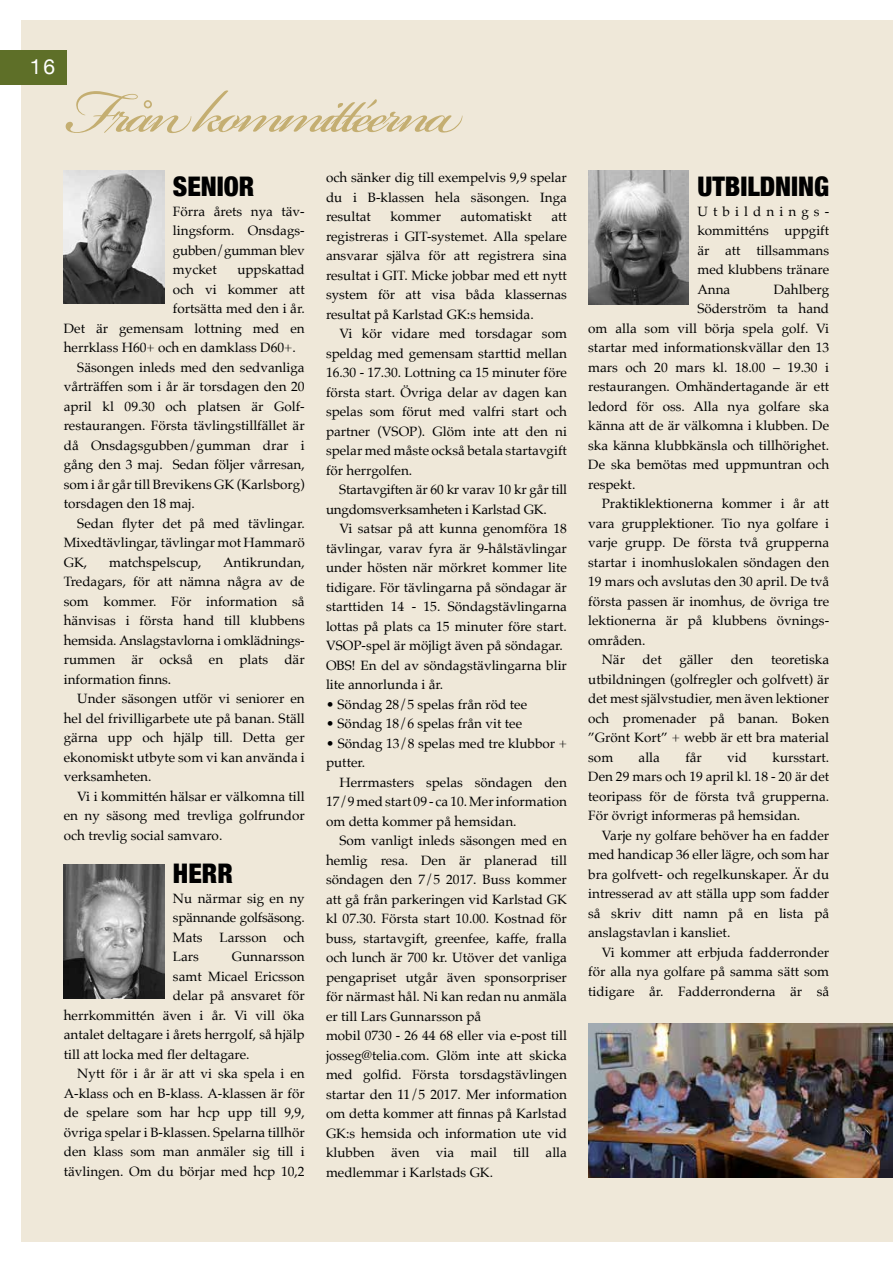
<style>
.page{position:relative;width:893px;height:1263px;background:#fff}
.page>*{position:absolute;margin:0;border:0;box-sizing:border-box;transform-origin:0 0}
.t1{font:93px "Bickham Script Pro";letter-spacing:-.05em;color:#c4ae71}
.t2{font:900 condensed 27px "Helvetica Neue";color:#000}
.t3{font:21px "Helvetica Neue";color:#fff}
.t4{font:13.5px/19.5px "Palatino";color:#000;text-align:justify}
.t5{font:13.5px/19.5px "Palatino";letter-spacing:-.02em;color:#000}
</style>
<div class="page">
<div style="left:21px;top:20px;width:872px;height:1222px;background:#efe8d9"></div>
<div style="left:0;top:51px;width:67px;height:34px;background:#5e6f28"></div>
<img style="left:588px;top:170px;width:101px;height:134px">
<img style="left:64px;top:170px;width:100px;height:134px">
<img style="left:64px;top:864px;width:100px;height:134px">
<img style="left:588px;top:1023px;width:305px;height:155px">
<h3 class="t3" style="left:30px;top:52px;width:27px">16</h3>
<h1 class="t1" style="left:64px;top:45px;width:399px">Från kommittéerna</h1>
<p class="t4" style="left:326px;top:168px;width:242px">och sänker dig till exempelvis 9,9 spelar du i B-klassen hela säsongen. Inga resultat</p>
<h2 class="t2" style="left:173px;top:164px;width:83px">SENIOR</h2>
<p class="t4" style="left:173px;top:201px;width:133px">Förra årets nya täv&shy;lingsform. Onsdags&shy;gubben/gumman blev mycket</p>
<p class="t4" style="left:390px;top:207px;width:52px">kommer</p>
<p class="t4" style="left:461px;top:207px;width:73px">automatiskt</p>
<p class="t4" style="left:326px;top:207px;width:242px;text-indent:225px">att registreras i GIT-systemet. Alla spelare ansvarar själva för att registrera sina resultat i GIT. Micke jobbar med ett nytt system för att visa båda klassernas resultat på Karlstad GK:s hemsida.</p>
<p class="t4" style="left:326px;top:324px;width:242px;text-indent:14px">Vi kör vidare med torsdagar som speldag med gemensam starttid mellan 16.30 - 17.30. Lottning ca 15 minuter före första start. Övriga delar av dagen kan spelas som förut med valfri start och partner (VSOP). Glöm inte att den ni spelar med måste också betala startavgift för herrgolfen.</p>
<p class="t5" style="left:326px;top:480px;width:242px;text-indent:13px">Startavgiften är 60 kr varav 10 kr går till ungdomsverksamheten i Karlstad GK.</p>
<p class="t4" style="left:326px;top:519px;width:242px;text-align:left;text-indent:14px">Vi satsar på att kunna genomföra 18 tävlingar, varav fyra är 9-hålstävlingar under hösten när mörkret kommer lite tidigare. För tävlingarna på söndagar är starttiden 14 - 15. Söndagstävlingarna lottas på plats ca 15 minuter före start.<br>VSOP-spel är möjligt även på söndagar.<br>OBS! En del av söndagstävlingarna blir lite annorlunda i år.</p>
<p class="t4" style="left:326px;top:694px;width:203px">• Söndag 28/5 spelas från röd tee</p>
<p class="t4" style="left:326px;top:714px;width:198px">• Söndag 18/6 spelas från vit tee</p>
<p class="t4" style="left:326px;top:733px;width:242px">• Söndag 13/8 spelas med tre klubbor + putter.</p>
<p class="t4" style="left:326px;top:772px;width:242px;text-indent:14px">Herrmasters spelas söndagen den 17/9 med start 09 - ca 10. Mer information om detta kommer på hemsidan.</p>
<p class="t4" style="left:326px;top:831px;width:242px;text-align:left;text-indent:14px">Som vanligt inleds säsongen med en hemlig resa. Den är planerad till söndagen den 7/5 2017. Buss kommer att gå från parkeringen vid Karlstad GK kl 07.30. Första start 10.00. Kostnad för buss, startavgift, greenfee, kaffe, fralla och lunch är 700 kr. Utöver det vanliga pengapriset utgår även sponsorpriser för närmast hål. Ni kan redan nu anmäla er till Lars Gunnarsson på<br>mobil 0730 - 26 44 68 eller via e-post till josseg@telia.com. Glöm inte att skicka med golfid. Första torsdagstävlingen startar den 11/5 2017. Mer information om detta kommer att finnas på Karlstad GK:s hemsida och information ute vid klubben även via mail till alla medlemmar i Karlstads GK.</p>
<p class="t4" style="left:237px;top:260px;width:69px">uppskattad</p>
<p class="t4" style="left:173px;top:279px;width:133px">och vi kommer att</p>
<p class="t4" style="left:173px;top:299px;width:133px">fortsätta med den i år.</p>
<p class="t4" style="left:64px;top:318px;width:242px">Det är gemensam lottning med en</p>
<p class="t4" style="left:64px;top:338px;width:234px">herrklass H60+ och en damklass D60+.</p>
<p class="t4" style="left:77px;top:357px;width:229px">Säsongen inleds med den sedvanliga</p>
<p class="t4" style="left:64px;top:377px;width:242px">vårträffen som i år är torsdagen den 20</p>
<p class="t4" style="left:64px;top:396px;width:242px">april kl 09.30 och platsen är Golf-</p>
<p class="t4" style="left:64px;top:416px;width:242px">restaurangen. Första tävlingstillfället är</p>
<p class="t4" style="left:64px;top:435px;width:242px">då Onsdagsgubben/gumman drar i</p>
<p class="t4" style="left:64px;top:455px;width:242px">gång den 3 maj. Sedan följer vårresan,</p>
<p class="t4" style="left:64px;top:474px;width:242px">som i år går till Brevikens GK (Karlsborg)</p>
<p class="t4" style="left:64px;top:494px;width:133px">torsdagen den 18 maj.</p>
<p class="t4" style="left:77px;top:513px;width:229px">Sedan flyter det på med tävlingar.</p>
<p class="t4" style="left:64px;top:533px;width:242px">Mixedtävlingar, tävlingar mot Hammarö</p>
<p class="t4" style="left:64px;top:552px;width:25px">GK,</p>
<p class="t4" style="left:109px;top:552px;width:94px">matchspelscup,</p>
<p class="t4" style="left:64px;top:552px;width:242px;text-indent:159px">Antikrundan, Tredagars, för att nämna några av de som kommer. För information så hänvisas i första hand till klubbens hemsida. Anslagstavlorna i omklädnings&shy;rummen är också en plats där information finns.</p>
<p class="t4" style="left:64px;top:689px;width:242px;text-indent:13px">Under säsongen utför vi seniorer en hel del frivilligarbete ute på banan. Ställ gärna upp och hjälp till. Detta ger ekonomiskt utbyte som vi kan använda i verksamheten.</p>
<p class="t4" style="left:64px;top:786px;width:242px;text-indent:13px">Vi i kommittén hälsar er välkomna till en ny säsong med trevliga golfrundor och trevlig social samvaro.</p>
<h2 class="t2" style="left:173px;top:851px;width:61px">HERR</h2>
<p class="t4" style="left:173px;top:888px;width:133px">Nu närmar sig en ny spännande golfsäsong.<br>Mats</p>
<p class="t4" style="left:220px;top:927px;width:49px">Larsson</p>
<p class="t4" style="left:284px;top:927px;width:23px">och</p>
<p class="t4" style="left:173px;top:947px;width:28px">Lars</p>
<p class="t4" style="left:232px;top:947px;width:74px">Gunnarsson</p>
<p class="t4" style="left:173px;top:966px;width:133px">samt Micael Ericsson</p>
<p class="t4" style="left:173px;top:986px;width:133px">delar på ansvaret för</p>
<p class="t4" style="left:64px;top:1005px;width:242px">herrkommittén även i år. Vi vill öka</p>
<p class="t4" style="left:64px;top:1025px;width:242px">antalet deltagare i årets herrgolf, så hjälp</p>
<p class="t4" style="left:64px;top:1044px;width:187px">till att locka med fler deltagare.</p>
<p class="t4" style="left:77px;top:1064px;width:229px">Nytt för i år är att vi ska spela i en</p>
<p class="t4" style="left:64px;top:1083px;width:242px">A-klass och en B-klass. A-klassen är för</p>
<p class="t4" style="left:64px;top:1103px;width:242px">de spelare som har hcp upp till 9,9,</p>
<p class="t4" style="left:64px;top:1122px;width:242px">övriga spelar i B-klassen. Spelarna tillhör</p>
<p class="t4" style="left:64px;top:1142px;width:242px">den klass som man anmäler sig till i</p>
<p class="t4" style="left:64px;top:1161px;width:242px">tävlingen. Om du börjar med hcp 10,2</p>
<h2 class="t2" style="left:697px;top:164px;width:133px">UTBILDNING</h2>
<p class="t4" style="left:697px;top:201px;width:133px">Utbildnings&shy;kommitténs uppgift är att tillsammans med klubbens tränare Anna</p>
<p class="t4" style="left:774px;top:279px;width:57px">Dahlberg</p>
<p class="t4" style="left:697px;top:299px;width:133px">Söderström ta hand</p>
<p class="t4" style="left:588px;top:318px;width:242px">om alla som vill börja spela golf. Vi</p>
<p class="t4" style="left:588px;top:338px;width:242px">startar med informationskvällar den 13</p>
<p class="t4" style="left:588px;top:357px;width:242px">mars och 20 mars kl. 18.00 – 19.30 i</p>
<p class="t4" style="left:588px;top:377px;width:242px">restaurangen. Omhändertagande är ett</p>
<p class="t4" style="left:588px;top:396px;width:242px">ledord för oss. Alla nya golfare ska</p>
<p class="t4" style="left:588px;top:416px;width:242px">känna att de är välkomna i klubben. De</p>
<p class="t4" style="left:588px;top:435px;width:242px">ska känna klubbkänsla och tillhörighet.</p>
<p class="t4" style="left:588px;top:455px;width:242px">De ska bemötas med uppmuntran och</p>
<p class="t4" style="left:588px;top:474px;width:49px">respekt.</p>
<p class="t4" style="left:602px;top:494px;width:229px">Praktiklektionerna kommer i år att</p>
<p class="t4" style="left:588px;top:513px;width:242px">vara grupplektioner. Tio nya golfare i</p>
<p class="t4" style="left:588px;top:533px;width:242px">varje grupp. De första två grupperna</p>
<p class="t4" style="left:588px;top:552px;width:242px">startar i inomhuslokalen söndagen den</p>
<p class="t4" style="left:588px;top:572px;width:242px">19 mars och avslutas den 30 april. De två</p>
<p class="t4" style="left:588px;top:591px;width:242px">första passen är inomhus, de övriga tre</p>
<p class="t4" style="left:588px;top:611px;width:242px">lektionerna är på klubbens övnings-</p>
<p class="t4" style="left:588px;top:630px;width:59px">områden.</p>
<p class="t4" style="left:602px;top:650px;width:25px">När</p>
<p class="t4" style="left:643px;top:650px;width:21px">det</p>
<p class="t4" style="left:679px;top:650px;width:35px">gäller</p>
<p class="t4" style="left:731px;top:650px;width:24px">den</p>
<p class="t4" style="left:588px;top:650px;width:242px;text-indent:183px">teoretiska utbildningen (golfregler och golfvett) är det mest självstudier, men även lektioner och promenader på banan. Boken ”Grönt Kort” + webb är ett bra material som</p>
<p class="t4" style="left:588px;top:747px;width:242px;text-indent:184px">kursstart.<br>Den 29 mars och 19 april kl. 18 - 20 är det teoripass för de första två grupperna.<br>För övrigt informeras på hemsidan.</p>
<p class="t4" style="left:588px;top:825px;width:242px;text-indent:14px">Varje ny golfare behöver ha en fadder med handicap 36 eller lägre, och som har bra golfvett- och regelkunskaper. Är du intresserad av att ställa upp som fadder så skriv ditt namn på en lista på anslagstavlan i kansliet.</p>
<p class="t4" style="left:588px;top:942px;width:242px;text-indent:14px">Vi kommer att erbjuda fadderronder för alla nya golfare på samma sätt som tidigare år. Fadderronderna är så</p>
<p class="t4" style="left:639px;top:747px;width:23px">alla</p>
<p class="t4" style="left:685px;top:747px;width:18px">får</p>
<p class="t4" style="left:727px;top:747px;width:21px">vid</p>
</div>
